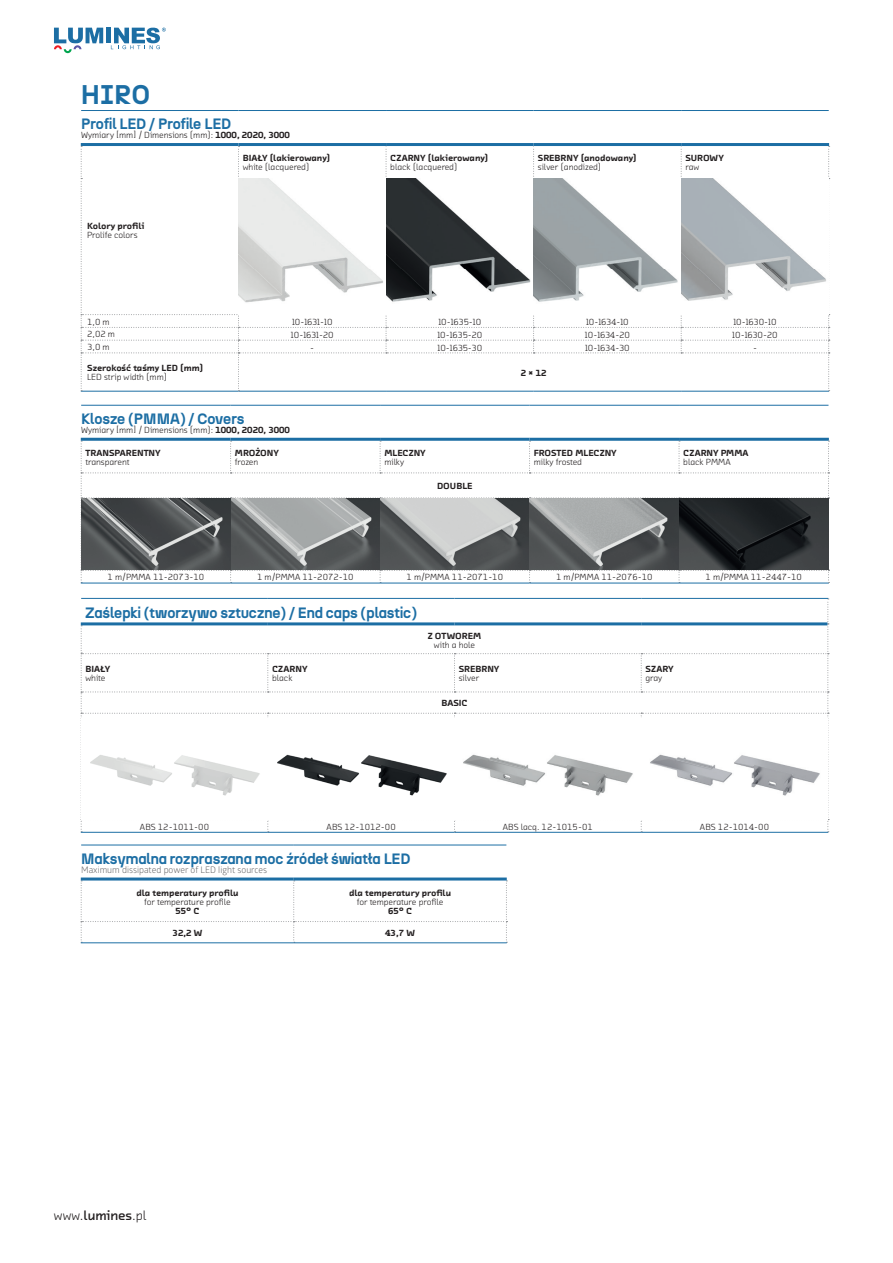
<style>
.page{position:relative;width:893px;height:1263px;background:#fff}
.page>*{position:absolute;margin:0;border:0;box-sizing:border-box;transform-origin:0 0}
.t1{font:700 27px "N27";color:#1c6ea4}
.t2{font:700 15px "N27";color:#1c6ea4}
.t3{font:13.5px "Chambers Sans Pro";color:#231f20}
.t4{font:9px "Chambers Sans Pro";color:#231f20}
.t5{font:900 9px "Chambers Sans Pro";color:#231f20}
.t6{font:9px "Glober";color:#57585a}
.s1{font-weight:900}
.s2{font-weight:700}
</style>
<div class="page">
<svg style="left:54px;top:28px;width:49px;height:25px"></svg>
<div style="left:106px;top:28px;width:5px;height:15px;background:#1c6ea4"></div>
<svg style="left:111px;top:28px;width:55px;height:21px"></svg>
<hr style="left:81px;top:845px;width:213px;height:1px;background:#1c6ea4">
<hr style="left:294px;top:845px;width:212px;height:1px;background:#1c6ea4">
<svg style="left:81px;top:880px;width:426px;height:62px"></svg>
<hr style="left:81px;top:942px;width:213px;height:1px;background:#1c6ea4">
<hr style="left:294px;top:942px;width:213px;height:1px;background:#1c6ea4">
<hr style="left:81px;top:877px;width:213px;height:3px;background:#1c6ea4">
<hr style="left:294px;top:877px;width:213px;height:3px;background:#1c6ea4">
<hr style="left:81px;top:391px;width:157px;height:1px;background:#1c6ea4">
<hr style="left:238px;top:391px;width:148px;height:1px;background:#1c6ea4">
<hr style="left:386px;top:391px;width:148px;height:1px;background:#1c6ea4">
<hr style="left:534px;top:391px;width:147px;height:1px;background:#1c6ea4">
<hr style="left:681px;top:391px;width:148px;height:1px;background:#1c6ea4">
<hr style="left:81px;top:143px;width:157px;height:3px;background:#1c6ea4">
<hr style="left:238px;top:143px;width:148px;height:3px;background:#1c6ea4">
<hr style="left:386px;top:143px;width:148px;height:3px;background:#1c6ea4">
<hr style="left:534px;top:143px;width:147px;height:3px;background:#1c6ea4">
<hr style="left:681px;top:143px;width:148px;height:3px;background:#1c6ea4">
<hr style="left:81px;top:110px;width:157px;height:1px;background:#1c6ea4">
<hr style="left:238px;top:110px;width:148px;height:1px;background:#1c6ea4">
<hr style="left:386px;top:110px;width:148px;height:1px;background:#1c6ea4">
<hr style="left:534px;top:110px;width:147px;height:1px;background:#1c6ea4">
<hr style="left:681px;top:110px;width:148px;height:1px;background:#1c6ea4">
<svg style="left:81px;top:146px;width:749px;height:245px"></svg>
<img style="left:239px;top:179px;width:589px;height:135px">
<img style="left:239px;top:179px;width:147px;height:1px">
<img style="left:386px;top:179px;width:1px;height:135px">
<img style="left:386px;top:179px;width:147px;height:1px">
<img style="left:534px;top:179px;width:147px;height:1px">
<img style="left:681px;top:179px;width:147px;height:1px">
<hr style="left:81px;top:832px;width:187px;height:1px;background:#1c6ea4">
<hr style="left:268px;top:832px;width:186px;height:1px;background:#1c6ea4">
<hr style="left:454px;top:832px;width:187px;height:1px;background:#1c6ea4">
<hr style="left:641px;top:832px;width:187px;height:1px;background:#1c6ea4">
<hr style="left:81px;top:598px;width:187px;height:1px;background:#1c6ea4">
<hr style="left:268px;top:598px;width:186px;height:1px;background:#1c6ea4">
<hr style="left:454px;top:598px;width:187px;height:1px;background:#1c6ea4">
<hr style="left:641px;top:598px;width:187px;height:1px;background:#1c6ea4">
<svg style="left:81px;top:599px;width:748px;height:233px"></svg>
<img style="left:82px;top:718px;width:745px;height:101px">
<hr style="left:81px;top:583px;width:150px;height:1px;background:#1c6ea4">
<hr style="left:231px;top:583px;width:149px;height:1px;background:#1c6ea4">
<hr style="left:380px;top:583px;width:150px;height:1px;background:#1c6ea4">
<hr style="left:530px;top:583px;width:149px;height:1px;background:#1c6ea4">
<hr style="left:679px;top:583px;width:150px;height:1px;background:#1c6ea4">
<hr style="left:81px;top:405px;width:150px;height:1px;background:#1c6ea4">
<hr style="left:231px;top:405px;width:149px;height:1px;background:#1c6ea4">
<hr style="left:380px;top:405px;width:150px;height:1px;background:#1c6ea4">
<hr style="left:530px;top:405px;width:149px;height:1px;background:#1c6ea4">
<hr style="left:679px;top:405px;width:149px;height:1px;background:#1c6ea4">
<hr style="left:81px;top:438px;width:150px;height:3px;background:#1c6ea4">
<hr style="left:231px;top:438px;width:149px;height:3px;background:#1c6ea4">
<hr style="left:380px;top:438px;width:150px;height:3px;background:#1c6ea4">
<hr style="left:530px;top:438px;width:149px;height:3px;background:#1c6ea4">
<hr style="left:679px;top:438px;width:150px;height:3px;background:#1c6ea4">
<svg style="left:81px;top:441px;width:748px;height:142px"></svg>
<img style="left:82px;top:498px;width:746px;height:72px">
<h1 class="t1" style="left:81px;top:78px;width:71px">HIRO</h1>
<h2 class="t2" style="left:81px;top:115px;width:152px">Profil LED / Profile LED</h2>
<p class="t4" style="left:81px;top:130px;width:210px">Wymiary [mm] / Dimensions (mm): <span class="s1">1000, 2020, 3000</span></p>
<p class="t5" style="left:87px;top:220px;width:59px">Kolory profili</p>
<p class="t4" style="left:87px;top:229px;width:52px">Prolife colors</p>
<p class="t5" style="left:243px;top:152px;width:89px">BIAŁY (lakierowany)</p>
<p class="t4" style="left:243px;top:162px;width:68px">white (lacquered)</p>
<p class="t5" style="left:390px;top:152px;width:100px">CZARNY (lakierowany)</p>
<p class="t4" style="left:390px;top:162px;width:69px">black (lacquered)</p>
<p class="t5" style="left:538px;top:152px;width:100px">SREBRNY (anodowany)</p>
<p class="t4" style="left:538px;top:162px;width:65px">silver (anodized)</p>
<p class="t5" style="left:685px;top:152px;width:40px">SUROWY</p>
<p class="t4" style="left:685px;top:162px;width:15px">raw</p>
<p class="t4" style="left:87px;top:316px;width:24px">1,0 m</p>
<p class="t4" style="left:292px;top:317px;width:42px">10-1631-10</p>
<p class="t4" style="left:438px;top:317px;width:44px">10-1635-10</p>
<p class="t4" style="left:586px;top:317px;width:44px">10-1634-10</p>
<p class="t4" style="left:733px;top:317px;width:45px">10-1630-10</p>
<p class="t4" style="left:87px;top:329px;width:29px">2,02 m</p>
<p class="t4" style="left:291px;top:329px;width:44px">10-1631-20</p>
<p class="t4" style="left:437px;top:329px;width:46px">10-1635-20</p>
<p class="t4" style="left:585px;top:329px;width:46px">10-1634-20</p>
<p class="t4" style="left:732px;top:329px;width:47px">10-1630-20</p>
<p class="t4" style="left:87px;top:342px;width:24px">3,0 m</p>
<p class="t4" style="left:310px;top:342px;width:5px">-</p>
<p class="t4" style="left:437px;top:342px;width:46px">10-1635-30</p>
<p class="t4" style="left:585px;top:342px;width:46px">10-1634-30</p>
<p class="t4" style="left:753px;top:342px;width:5px">-</p>
<p class="t5" style="left:87px;top:362px;width:117px">Szerokość taśmy LED (mm)</p>
<p class="t4" style="left:87px;top:372px;width:81px">LED strip width (mm)</p>
<p class="t5" style="left:521px;top:367px;width:27px">2 × 12</p>
<h2 class="t2" style="left:81px;top:410px;width:165px">Klosze (PMMA) / Covers</h2>
<p class="t4" style="left:81px;top:425px;width:210px">Wymiary [mm] / Dimensions (mm): <span class="s1">1000, 2020, 3000</span></p>
<p class="t5" style="left:85px;top:447px;width:77px">TRANSPARENTNY</p>
<p class="t4" style="left:85px;top:456px;width:46px">transparent</p>
<p class="t5" style="left:235px;top:447px;width:46px">MROŻONY</p>
<p class="t4" style="left:235px;top:456px;width:25px">frozen</p>
<p class="t5" style="left:384px;top:447px;width:43px">MLECZNY</p>
<p class="t4" style="left:384px;top:456px;width:21px">milky</p>
<p class="t5" style="left:437px;top:480px;width:37px">DOUBLE</p>
<p class="t5" style="left:534px;top:447px;width:84px">FROSTED MLECZNY</p>
<p class="t4" style="left:534px;top:456px;width:50px">milky frosted</p>
<p class="t5" style="left:683px;top:447px;width:67px">CZARNY PMMA</p>
<p class="t4" style="left:683px;top:456px;width:49px">black PMMA</p>
<p class="t4" style="left:108px;top:572px;width:98px">1 m/PMMA 11-2073-10</p>
<p class="t4" style="left:257px;top:572px;width:98px">1 m/PMMA 11-2072-10</p>
<p class="t4" style="left:407px;top:572px;width:98px">1 m/PMMA 11-2071-10</p>
<p class="t4" style="left:556px;top:572px;width:98px">1 m/PMMA 11-2076-10</p>
<p class="t4" style="left:705px;top:572px;width:98px">1 m/PMMA 11-2447-10</p>
<h2 class="t2" style="left:85px;top:603px;width:333px">Zaślepki (tworzywo sztuczne) / End caps (plastic)</h2>
<p class="t5" style="left:85px;top:663px;width:26px">BIAŁY</p>
<p class="t4" style="left:85px;top:672px;width:22px">white</p>
<p class="t5" style="left:272px;top:663px;width:37px">CZARNY</p>
<p class="t4" style="left:272px;top:672px;width:22px">black</p>
<p class="t5" style="left:428px;top:630px;width:55px">Z OTWOREM</p>
<p class="t4" style="left:434px;top:639px;width:43px">with a hole</p>
<p class="t5" style="left:459px;top:663px;width:42px">SREBRNY</p>
<p class="t4" style="left:459px;top:672px;width:22px">silver</p>
<p class="t5" style="left:441px;top:697px;width:27px">BASIC</p>
<p class="t5" style="left:645px;top:663px;width:30px">SZARY</p>
<p class="t4" style="left:645px;top:672px;width:18px">gray</p>
<p class="t4" style="left:140px;top:821px;width:71px">ABS 12-1011-00</p>
<p class="t4" style="left:327px;top:821px;width:71px">ABS 12-1012-00</p>
<p class="t4" style="left:503px;top:821px;width:91px">ABS lacq. 12-1015-01</p>
<p class="t4" style="left:700px;top:821px;width:71px">ABS 12-1014-00</p>
<h2 class="t2" style="left:81px;top:849px;width:331px">Maksymalna rozpraszana moc źródeł światła LED</h2>
<p class="t6" style="left:81px;top:863px;width:187px">Maximum dissipated power of LED light sources</p>
<p class="t5" style="left:136px;top:887px;width:104px">dla temperatury profilu</p>
<p class="t4" style="left:144px;top:896px;width:88px">for temperature profile</p>
<p class="t5" style="left:175px;top:905px;width:25px">55° C</p>
<p class="t5" style="left:349px;top:887px;width:104px">dla temperatury profilu</p>
<p class="t4" style="left:357px;top:896px;width:88px">for temperature profile</p>
<p class="t5" style="left:388px;top:905px;width:25px">65° C</p>
<p class="t5" style="left:173px;top:927px;width:31px">32,2 W</p>
<p class="t5" style="left:385px;top:927px;width:31px">43,7 W</p>
<h3 class="t3" style="left:54px;top:1207px;width:94px">www.<span class="s2">lumines</span>.pl</h3>
</div>
